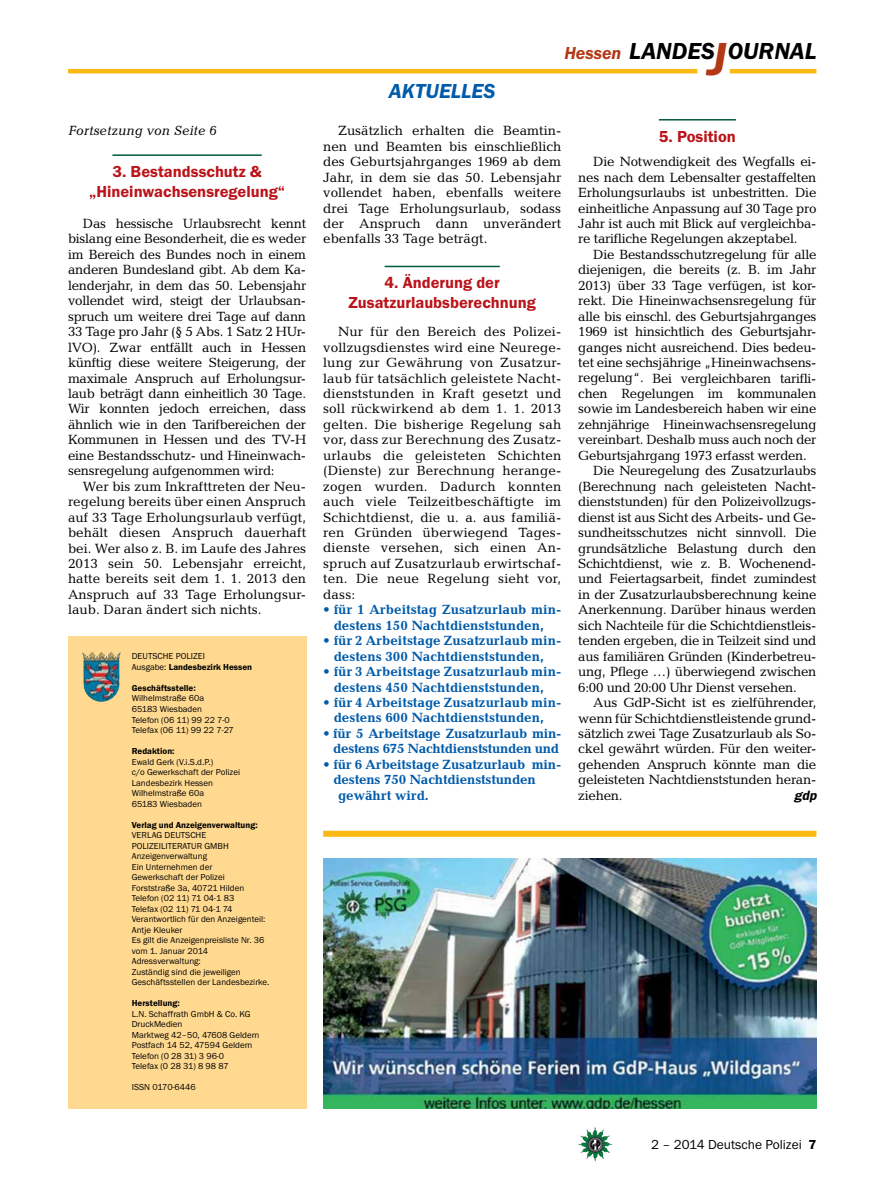
<style>
.page{position:relative;width:893px;height:1191px;background:#fff}
.page>*{position:absolute;margin:0;border:0;box-sizing:border-box;transform-origin:0 0}
.t1{font:italic 600 24px "Franklin Gothic Itc T";color:#000}
.t2{font:italic 600 21px "Franklin Gothic Itc T";color:#005baa}
.t3{font:italic 600 18px "Franklin Gothic Itc T";color:#b33916}
.t4{font:600 16.5px/19.5px "Franklin Gothic Itc T";color:#ba141a;text-align:center}
.t5{font:13.5px/15.5px "Candida";letter-spacing:-.02em;color:#000;text-align:justify}
.t6{font:700 13.5px/15.5px "Candida";color:#005baa;text-align:center}
.t7{font:700 13.5px/15.5px "Candida";letter-spacing:-.02em;color:#005baa;text-align:center}
.t8{font:13.5px "Franklin Gothic Itc T";color:#000}
.t9{font:italic 13.5px "Candida";color:#000}
.t10{font:italic 600 13.5px "Franklin Gothic";color:#000}
.t11{font:9px/10.5px "Franklin Gothic Itc T";color:#000}
.t12{font:600 9px "Franklin Gothic Itc T";color:#000}
.s1{font-weight:600}
.s2{font-size:48px;color:#b33916}
</style>
<div class="page">
<img style="left:578px;top:1127px;width:17px;height:25px">
<hr style="left:730px;top:69px;width:86px;height:4px;background:#fdb913">
<hr style="left:68px;top:69px;width:629px;height:4px;background:#fdb913">
<hr style="left:112px;top:154px;width:150px;height:2px;background:#005941">
<div style="left:68px;top:636px;width:238px;height:473px;background:#ffd990"></div>
<img style="left:82px;top:652px;width:28px;height:49px">
<hr style="left:385px;top:266px;width:115px;height:1px;background:#005941">
<hr style="left:659px;top:119px;width:77px;height:1px;background:#005941">
<img style="left:323px;top:858px;width:493px;height:251px">
<div style="left:323px;top:830px;width:493px;height:6px;background:#fdb913"></div>
<p class="t9" style="left:68px;top:123px;width:150px">Fortsetzung von Seite 6</p>
<p class="t4" style="left:89px;top:162px;width:197px">3. Bestandsschutz &amp; „Hineinwachsensregelung“</p>
<p class="t5" style="left:68px;top:216px;width:240px;text-indent:15px">Das hessische Urlaubsrecht kennt bislang eine Besonderheit, die es weder im Bereich des Bundes noch in einem anderen Bundesland gibt. Ab dem Ka&shy;lenderjahr, in dem das 50. Lebensjahr vollendet wird, steigt der Urlaubsan&shy;spruch um weitere drei Tage auf dann 33 Tage pro Jahr (§ 5 Abs. 1 Satz 2 HUr&shy;lVO). Zwar entfällt auch in Hessen künftig diese weitere Steigerung, der maximale Anspruch auf Erholungsur&shy;laub beträgt dann einheitlich 30 Tage.<br>Wir konnten jedoch erreichen, dass ähnlich wie in den Tarifbereichen der Kommunen in Hessen und des TV-H eine Bestandsschutz- und Hineinwach&shy;sensregelung aufgenommen wird:</p>
<p class="t5" style="left:68px;top:478px;width:240px;text-indent:15px">Wer bis zum Inkrafttreten der Neu&shy;regelung bereits über einen Anspruch auf 33 Tage Erholungsurlaub verfügt, behält diesen Anspruch dauerhaft bei. Wer also z. B. im Laufe des Jahres 2013 sein 50. Lebensjahr erreicht, hatte bereits seit dem 1. 1. 2013 den Anspruch auf 33 Tage Erholungsur&shy;laub. Daran ändert sich nichts.</p>
<p class="t11" style="left:132px;top:651px;width:122px">DEUTSCHE POLIZEI<br>Ausgabe: <span class="s1">Landesbezirk Hessen</span></p>
<p class="t12" style="left:132px;top:682px;width:65px">Geschäftsstelle:</p>
<p class="t11" style="left:132px;top:693px;width:104px">Wilhelmstraße 60a<br>65183 Wiesbaden<br>Telefon (06 11) 99 22 7-0<br>Telefax (06 11) 99 22 7-27</p>
<p class="t12" style="left:132px;top:745px;width:44px">Redaktion:</p>
<p class="t11" style="left:132px;top:756px;width:110px">Ewald Gerk (V.i.S.d.P.)<br>c/o Gewerkschaft der Polizei<br>Landesbezirk Hessen<br>Wilhelmstraße 60a<br>65183 Wiesbaden</p>
<p class="t12" style="left:132px;top:819px;width:127px">Verlag und Anzeigenverwaltung:</p>
<p class="t11" style="left:132px;top:829px;width:139px">VERLAG DEUTSCHE<br>POLIZEILITERATUR GMBH<br>Anzeigenverwaltung<br>Ein Unternehmen der<br>Gewerkschaft der Polizei<br>Forststraße 3a, 40721 Hilden<br>Telefon (02 11) 71 04-1 83<br>Telefax (02 11) 71 04-1 74<br>Verantwortlich für den Anzeigenteil:<br>Antje Kleuker<br>Es gilt die Anzeigenpreisliste Nr. 36 vom 1. Januar 2014<br>Adressverwaltung:<br>Zuständig sind die jeweiligen<br>Geschäftsstellen der Landesbezirke.</p>
<p class="t12" style="left:132px;top:998px;width:50px">Herstellung:</p>
<p class="t11" style="left:132px;top:1008px;width:129px">L.N. Schaffrath GmbH &amp; Co. KG<br>DruckMedien<br>Marktweg 42–50, 47608 Geldern<br>Postfach 14 52, 47594 Geldern<br>Telefon (0 28 31) 3 96-0<br>Telefax (0 28 31) 8 98 87</p>
<p class="t11" style="left:132px;top:1081px;width:66px">ISSN 0170-6446</p>
<h2 class="t2" style="left:389px;top:79px;width:108px">AKTUELLES</h2>
<h3 class="t3" style="left:564px;top:42px;width:59px">Hessen</h3>
<h1 class="t1" style="left:629px;top:37px;width:189px">LANDES<span class="s2">J</span>OURNAL</h1>
<p class="t5" style="left:323px;top:123px;width:240px;text-indent:15px">Zusätzlich erhalten die Beamtin&shy;nen und Beamten bis einschließlich des Geburtsjahrganges 1969 ab dem Jahr, in dem sie das 50. Lebensjahr vollendet haben, ebenfalls weitere drei Tage Erholungsurlaub, sodass der Anspruch dann unverändert ebenfalls 33 Tage beträgt.</p>
<p class="t4" style="left:348px;top:273px;width:189px">4. Änderung der<br>Zusatzurlaubsberechnung</p>
<p class="t5" style="left:323px;top:324px;width:240px;text-indent:15px">Nur für den Bereich des Polizei&shy;vollzugsdienstes wird eine Neurege&shy;lung zur Gewährung von Zusatzur&shy;laub für tatsächlich geleistete Nacht&shy;dienststunden in Kraft gesetzt und soll rückwirkend ab dem 1. 1. 2013 gelten. Die bisherige Regelung sah vor, dass zur Berechnung des Zusatz&shy;urlaubs die geleisteten Schichten (Dienste) zur Berechnung herange&shy;zogen wurden. Dadurch konnten auch viele Teilzeitbeschäftigte im Schichtdienst, die u. a. aus familiä&shy;ren Gründen überwiegend Tages&shy;dienste versehen, sich einen An&shy;spruch auf Zusatzurlaub erwirtschaf&shy;ten. Die neue Regelung sieht vor, dass:</p>
<p class="t6" style="left:323px;top:602px;width:240px">• für 1 Arbeitstag Zusatzurlaub min&shy;destens 150 Nachtdienststunden,</p>
<p class="t6" style="left:323px;top:633px;width:240px">• für 2 Arbeitstage Zusatzurlaub min&shy;destens 300 Nachtdienststunden,</p>
<p class="t6" style="left:323px;top:663px;width:240px">• für 3 Arbeitstage Zusatzurlaub min&shy;destens 450 Nachtdienststunden,</p>
<p class="t6" style="left:323px;top:694px;width:240px">• für 4 Arbeitstage Zusatzurlaub min&shy;destens 600 Nachtdienststunden,</p>
<p class="t7" style="left:323px;top:725px;width:240px">• für 5 Arbeitstage Zusatzurlaub min&shy;destens 675 Nachtdienststunden und</p>
<p class="t6" style="left:323px;top:756px;width:240px">• für 6 Arbeitstage Zusatzurlaub min-</p>
<p class="t6" style="left:333px;top:772px;width:204px">destens 750 Nachtdienststunden</p>
<p class="t6" style="left:338px;top:787px;width:92px">gewährt wird.</p>
<p class="t4" style="left:659px;top:126px;width:79px">5. Position</p>
<p class="t5" style="left:578px;top:154px;width:240px;text-indent:15px">Die Notwendigkeit des Wegfalls ei&shy;nes nach dem Lebensalter gestaffelten Erholungsurlaubs ist unbestritten. Die einheitliche Anpassung auf 30 Tage pro Jahr ist auch mit Blick auf vergleichba&shy;re tarifliche Regelungen akzeptabel.</p>
<p class="t5" style="left:593px;top:247px;width:225px">Die Bestandsschutzregelung für alle</p>
<p class="t5" style="left:578px;top:262px;width:240px">diejenigen, die bereits (z. B. im Jahr</p>
<p class="t5" style="left:578px;top:277px;width:240px">2013) über 33 Tage verfügen, ist kor-</p>
<p class="t5" style="left:578px;top:293px;width:240px">rekt. Die Hineinwachsensregelung für</p>
<p class="t5" style="left:578px;top:308px;width:240px">alle bis einschl. des Geburtsjahrganges</p>
<p class="t5" style="left:578px;top:324px;width:240px">1969 ist hinsichtlich des Geburtsjahr-</p>
<p class="t5" style="left:578px;top:339px;width:240px">ganges nicht ausreichend. Dies bedeu-</p>
<p class="t5" style="left:578px;top:355px;width:240px">tet eine sechsjährige „Hineinwachsens-</p>
<p class="t5" style="left:578px;top:370px;width:240px">regelung“. Bei vergleichbaren tarifli-</p>
<p class="t5" style="left:578px;top:386px;width:240px">chen Regelungen im kommunalen</p>
<p class="t5" style="left:578px;top:401px;width:240px">sowie im Landesbereich haben wir eine</p>
<p class="t5" style="left:578px;top:416px;width:240px">zehnjährige Hineinwachsensregelung</p>
<p class="t5" style="left:578px;top:432px;width:240px">vereinbart. Deshalb muss auch noch der</p>
<p class="t5" style="left:578px;top:447px;width:230px">Geburtsjahrgang 1973 erfasst werden.</p>
<p class="t5" style="left:593px;top:463px;width:225px">Die Neuregelung des Zusatzurlaubs</p>
<p class="t5" style="left:578px;top:478px;width:240px">(Berechnung nach geleisteten Nacht-</p>
<p class="t5" style="left:578px;top:494px;width:240px">dienststunden) für den Polizeivollzugs-</p>
<p class="t5" style="left:578px;top:509px;width:240px">dienst ist aus Sicht des Arbeits- und Ge-</p>
<p class="t5" style="left:578px;top:525px;width:240px">sundheitsschutzes nicht sinnvoll. Die</p>
<p class="t5" style="left:578px;top:540px;width:240px">grundsätzliche Belastung durch den</p>
<p class="t5" style="left:578px;top:556px;width:240px">Schichtdienst, wie z. B. Wochenend-</p>
<p class="t5" style="left:578px;top:571px;width:240px">und Feiertagsarbeit, findet zumindest</p>
<p class="t5" style="left:578px;top:586px;width:240px">in der Zusatzurlaubsberechnung keine</p>
<p class="t5" style="left:578px;top:602px;width:240px">Anerkennung. Darüber hinaus werden</p>
<p class="t5" style="left:578px;top:617px;width:240px">sich Nachteile für die Schichtdienstleis-</p>
<p class="t5" style="left:578px;top:633px;width:240px">tenden ergeben, die in Teilzeit sind und</p>
<p class="t5" style="left:578px;top:648px;width:240px">aus familiären Gründen (Kinderbetreu-</p>
<p class="t5" style="left:578px;top:664px;width:240px">ung, Pflege …) überwiegend zwischen</p>
<p class="t5" style="left:578px;top:679px;width:220px">6:00 und 20:00 Uhr Dienst versehen.</p>
<p class="t5" style="left:593px;top:695px;width:225px">Aus GdP-Sicht ist es zielführender,</p>
<p class="t5" style="left:578px;top:710px;width:240px">wenn für Schichtdienstleistende grund-</p>
<p class="t5" style="left:578px;top:725px;width:240px">sätzlich zwei Tage Zusatzurlaub als So-</p>
<p class="t5" style="left:578px;top:741px;width:240px">ckel gewährt würden. Für den weiter-</p>
<p class="t5" style="left:578px;top:756px;width:240px">gehenden Anspruch könnte man die</p>
<p class="t5" style="left:578px;top:772px;width:240px">geleisteten Nachtdienststunden heran-</p>
<p class="t5" style="left:578px;top:787px;width:46px">ziehen.</p>
<p class="t10" style="left:794px;top:787px;width:24px">gdp</p>
<p class="t8" style="left:651px;top:1136px;width:167px">2 – 2014 Deutsche Polizei <span class="s1">7</span></p>
</div>
